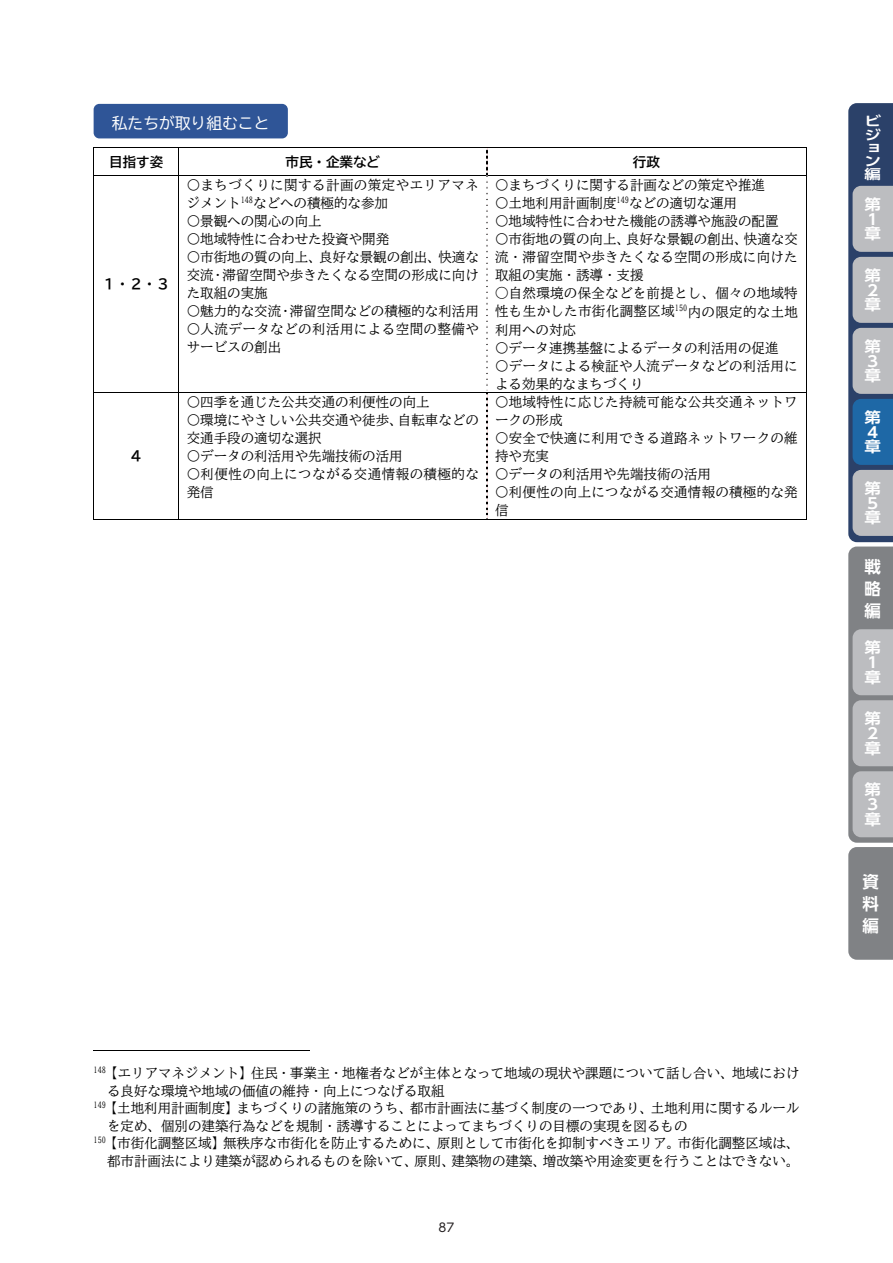
<style>
.page{position:relative;width:893px;height:1263px;background:#fff}
.page>*{position:absolute;margin:0;border:0;box-sizing:border-box;transform-origin:0 0}
.t1{font:700 16.5px/22px "UD Shin Go Pro De";color:#fff;text-align:justify}
.t2{font:15.75px "BIZ UD Gothic";color:#fff}
.t3{font:15.75px "Yu Mincho";color:#000}
.t4{font:700 14.85px/14.9px "UD Shin Go Pro De";color:#fff;scale:1.11 1}
.t5{font:13.5px/18px "BIZ UD Mincho Medium";color:#000}
.t6{font:13.5px/18px "BIZ UD Mincho Medium";letter-spacing:.02em;color:#000}
.t7{font:13.5px "BIZ UD Gothic Bold";color:#000}
.t8{font:700 13.2px/13.2px "UD Shin Go Pro De";color:#fff;scale:1.25 1}
.t9{font:12px "UD Shin Go Pro";color:#231f20}
</style>
<div class="page">
<hr style="left:94px;top:148px;width:712px;height:1px;background:#000">
<svg style="left:178px;top:149px;width:1px;height:26px"></svg>
<svg style="left:487px;top:148px;width:1px;height:27px"></svg>
<svg style="left:806px;top:148px;width:1px;height:27px"></svg>
<hr style="left:94px;top:175px;width:712px;height:1px;background:#000">
<hr style="left:94px;top:176px;width:1px;height:216px;background:#000">
<hr style="left:178px;top:176px;width:1px;height:216px;background:#000">
<img style="left:486px;top:175px;width:2px;height:216px">
<hr style="left:806px;top:176px;width:1px;height:216px;background:#000">
<hr style="left:94px;top:392px;width:712px;height:1px;background:#000">
<hr style="left:94px;top:393px;width:1px;height:127px;background:#000">
<hr style="left:94px;top:519px;width:84px;height:1px;background:#000">
<hr style="left:178px;top:393px;width:1px;height:127px;background:#000">
<hr style="left:179px;top:519px;width:308px;height:1px;background:#000">
<svg style="left:487px;top:393px;width:1px;height:126px"></svg>
<hr style="left:487px;top:519px;width:319px;height:1px;background:#000">
<hr style="left:806px;top:393px;width:1px;height:127px;background:#000">
<hr style="left:94px;top:1050px;width:216px;height:1px;background:#000">
<div style="left:94px;top:104px;width:194px;height:34px;background:#2f5597;border-radius:6px"></div>
<svg style="left:848px;top:103px;width:45px;height:857px;background:#8f99a5"></svg>
<p class="t2" style="left:112px;top:115px;width:159px">私たちが取り組むこと</p>
<p class="t7" style="left:109px;top:155px;width:56px">目指す姿</p>
<p class="t7" style="left:286px;top:155px;width:96px">市民・企業など</p>
<p class="t7" style="left:633px;top:155px;width:29px">行政</p>
<p class="t7" style="left:102px;top:277px;width:69px">１・２・３</p>
<p class="t7" style="left:129px;top:449px;width:15px">４</p>
<p class="t5" style="left:187px;top:176px;width:294px">〇まちづくりに関する計画の策定やエリアマネジメント<sup>148</sup>などへの積極的な参加<br>〇景観への関心の向上<br>〇地域特性に合わせた投資や開発<br>〇市街地の質の向上、良好な景観の創出、快適な交流・滞留空間や歩きたくなる空間の形成に向けた取組の実施<br>〇魅力的な交流・滞留空間などの積極的な利活用〇人流データなどの利活用による空間の整備やサービスの創出</p>
<p class="t5" style="left:495px;top:176px;width:304px">〇まちづくりに関する計画などの策定や推進<br>〇土地利用計画制度<sup>149</sup>などの適切な運用<br>〇地域特性に合わせた機能の誘導や施設の配置<br>〇市街地の質の向上、良好な景観の創出、快適な交流・滞留空間や歩きたくなる空間の形成に向けた取組の実施・誘導・支援</p>
<p class="t6" style="left:495px;top:284px;width:305px">○自然環境の保全などを前提とし、個々の地域特性も生かした市街化調整区域<sup>150</sup>内の限定的な土地利用への対応<br>〇データ連携基盤によるデータの利活用の促進<br>〇データによる検証や人流データなどの利活用による効果的なまちづくり</p>
<p class="t5" style="left:187px;top:393px;width:294px">〇四季を通じた公共交通の利便性の向上<br>〇環境にやさしい公共交通や徒歩、自転車などの交通手段の適切な選択<br>〇データの利活用や先端技術の活用<br>〇利便性の向上につながる交通情報の積極的な発信</p>
<p class="t6" style="left:495px;top:393px;width:304px">〇地域特性に応じた持続可能な公共交通ネットワークの形成<br>〇安全で快適に利用できる道路ネットワークの維持や充実<br>〇データの利活用や先端技術の活用<br>〇利便性の向上につながる交通情報の積極的な発信</p>
<p class="t5" style="left:94px;top:1064px;width:707px"><sup>148</sup>【エリアマネジメント】住民・事業主・地権者などが主体となって地域の現状や課題について話し合い、地域におけ</p>
<p class="t5" style="left:107px;top:1081px;width:339px">る良好な環境や地域の価値の維持・向上につなげる取組</p>
<p class="t5" style="left:94px;top:1099px;width:707px"><sup>149</sup>【土地利用計画制度】まちづくりの諸施策のうち、都市計画法に基づく制度の一つであり、土地利用に関するルール</p>
<p class="t5" style="left:107px;top:1117px;width:582px">を定め、個別の建築行為などを規制・誘導することによってまちづくりの目標の実現を図るもの</p>
<p class="t5" style="left:94px;top:1134px;width:707px"><sup>150</sup>【市街化調整区域】無秩序な市街化を防止するために、原則として市街化を抑制すべきエリア。市街化調整区域は、</p>
<p class="t5" style="left:107px;top:1152px;width:694px">都市計画法により建築が認められるものを除いて、原則、建築物の建築、増改築や用途変更を行うことはできない。</p>
<p class="t3" style="left:438px;top:1209px;width:19px">88</p>
<p class="t9" style="left:439px;top:1218px;width:17px">87</p>
<p class="t8" style="left:864px;top:114px;width:15px">ビジョン編</p>
<p class="t4" style="left:864px;top:196px;width:16px">第<br>１章</p>
<p class="t4" style="left:864px;top:267px;width:16px">第<br>２章</p>
<p class="t4" style="left:864px;top:338px;width:16px">第<br>３章</p>
<p class="t4" style="left:864px;top:409px;width:16px">第<br>４章</p>
<p class="t4" style="left:864px;top:480px;width:16px">第<br>５章</p>
<p class="t1" style="left:864px;top:555px;width:18px">戦略編</p>
<p class="t4" style="left:864px;top:639px;width:16px">第<br>１章</p>
<p class="t4" style="left:864px;top:710px;width:16px">第<br>２章</p>
<p class="t4" style="left:864px;top:781px;width:16px">第<br>３章</p>
<p class="t1" style="left:862px;top:870px;width:18px">資料編</p>
</div>
